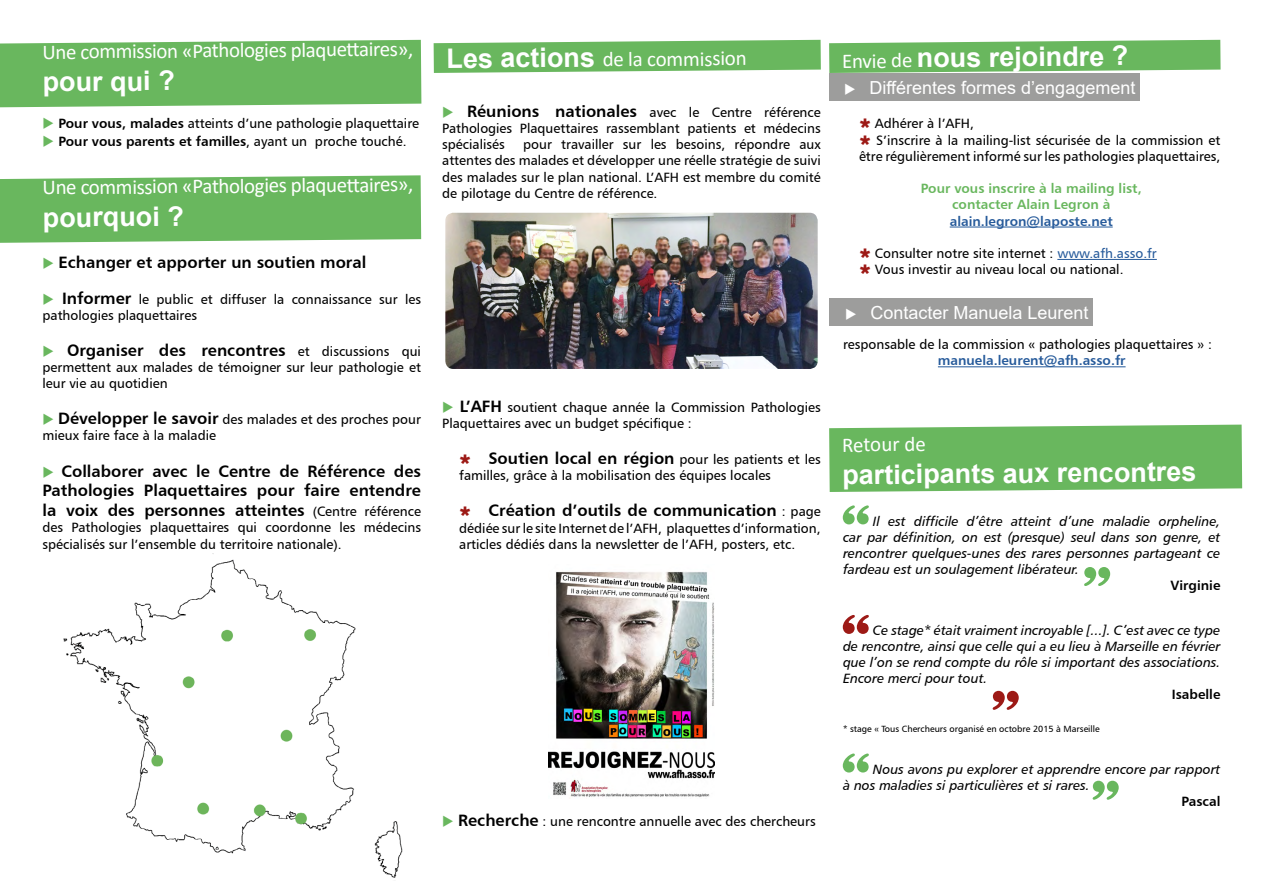
<style>
.page{position:relative;width:1263px;height:893px;background:#fff}
.page>*{position:absolute;margin:0;border:0;box-sizing:border-box;transform-origin:0 0}
.t1{font:60px "Stencil";color:#69b75e}
.t2{font:60px "Stencil";color:#9d1a16}
.t3{font:700 27px "Arial";color:#fff}
.t4{font:21px "Calibri";color:#fff}
.t5{font:18px "Arial";color:#fff}
.t6{font:16.5px/19.8px "Humanist 777 BT Bold B";color:#000;text-align:justify}
.t7{font:13.5px/16.2px "Humanist 777 BT Roman B";color:#000}
.t8{font:13.5px/16.2px "Humanist 777 BT Italic B";color:#000;text-align:justify}
.t9{font:13.5px "Humanist 777 BT Bold B";color:#000}
.t10{font:13.5px/16.2px "Humanist 777 BT Bold B";color:#69b75e;text-align:center}
.t11{font:13.5px "Humanist 777 BT Bold B";color:#275b9b}
.t12{font:9px "Humanist 777 BT Roman B";color:#000}
.s1{color:#69b75e}
.s2{font-family:"Humanist 777 BT Bold B"}
.s3{font-family:"Humanist 777 BT Roman B"}
.s4{font-family:"Humanist 777 BT Bold B";font-size:16.5px}
.s5{font-family:"Humanist 777 BT Roman B";font-size:13.5px}
.s6{font-family:"Arial";font-weight:700;font-size:27px}
.s7{font-family:"Calibri";font-weight:400;font-size:21px}
.s8{color:#275b9b}
</style>
<div class="page">
<img style="left:63px;top:553px;width:340px;height:325px">
<img style="left:445px;top:213px;width:373px;height:156px">
<img style="left:549px;top:571px;width:165px;height:226px">
<hr style="left:950px;top:226px;width:163px;height:2px;background:#275b9b">
<hr style="left:1057px;top:259px;width:100px;height:1px;background:#275b9b">
<div style="left:0;top:40px;width:421px;height:67px;background:#69b75e"></div>
<svg style="left:0;top:175px;width:421px;height:68px;background:#72bb67"></svg>
<svg style="left:434px;top:40px;width:387px;height:33px;background:#77be6d"></svg>
<svg style="left:829px;top:40px;width:391px;height:33px;background:#77be6d"></svg>
<div style="left:829px;top:74px;width:311px;height:27px;background:#9d9d9c"></div>
<div style="left:829px;top:298px;width:264px;height:28px;background:#9d9d9c"></div>
<hr style="left:938px;top:366px;width:187px;height:1px;background:#275b9b">
<div style="left:829px;top:425px;width:413px;height:67px;background:#69b75e"></div>
<h3 class="t4" style="left:42px;top:39px;width:372px;rotate:-1deg">Une commission «Pathologies plaquett aires»,</h3>
<h2 class="t3" style="left:42px;top:63px;width:133px;rotate:-1deg">pour qui ?</h2>
<p class="t7" style="left:43px;top:115px;width:378px"><span class="s1">◆</span> <span class="s2">Pour vous, malades</span> atteints d’une pathologie plaquettaire</p>
<p class="t9" style="left:43px;top:133px;width:366px"><span class="s1">◆</span> Pour vous parents et familles<span class="s3">, ayant un proche touché.</span></p>
<h3 class="t4" style="left:42px;top:175px;width:372px;rotate:-1deg">Une commission «Pathologies plaquett aires»,</h3>
<h2 class="t3" style="left:42px;top:199px;width:142px;rotate:-1deg">pourquoi ?</h2>
<p class="t6" style="left:43px;top:252px;width:325px"><span class="s1">◆</span> Echanger et apporter un soutien moral</p>
<p class="t7" style="left:43px;top:291px;width:380px"><span class="s1">◆</span> <span class="s4">Informer</span> le public et diffuser la connaissance sur les pathologies plaquettaires</p>
<p class="t6" style="left:43px;top:340px;width:380px"><span class="s1">◆</span> Organiser des rencontres <span class="s5">et discussions qui</span></p>
<p class="t7" style="left:43px;top:359px;width:380px">permettent aux malades de témoigner sur leur pathologie et leur vie au quotidien</p>
<p class="t7" style="left:43px;top:411px;width:380px"><span class="s1">◆</span> <span class="s4">Développer le savoir</span> des malades et des proches pour mieux faire face à la maladie</p>
<p class="t6" style="left:43px;top:460px;width:380px"><span class="s1">◆</span> Collaborer avec le Centre de Référence des Pathologies Plaquettaires pour faire entendre la voix des personnes atteintes <span class="s5">(Centre référence</span></p>
<p class="t7" style="left:43px;top:519px;width:380px">des Pathologies plaquettaires qui coordonne les médecins spécialisés sur l’ensemble du territoire nationale).</p>
<h3 class="t4" style="left:446px;top:48px;width:302px;rotate:-1deg"><span class="s6">Les actions</span> de la commission</h3>
<h2 class="t3" style="left:842px;top:41px;width:288px;rotate:-1deg"><span class="s7">Envie de</span> nous rejoindre ?</h2>
<h3 class="t5" style="left:844px;top:75px;width:293px">◆ Différentes formes d’engagement</h3>
<p class="t7" style="left:442px;top:104px;width:380px;text-align:justify"><span class="s1">◆</span> <span class="s4">Réunions nationales</span> avec le Centre référence Pathologies Plaquettaires rassemblant patients et médecins spécialisés</p>
<p class="t7" style="left:442px;top:136px;width:380px;text-align:justify;text-indent:81px">pour travailler sur les besoins, répondre aux attentes des malades et développer une réelle stratégie de suivi des malades sur le plan national. L’AFH est membre du comité de pilotage du Centre de référence.</p>
<p class="t7" style="left:442px;top:399px;width:380px"><span class="s1">◆</span> <span class="s4">L’AFH</span> soutient chaque année la Commission Pathologies<br>Plaquettaires avec un budget spécifique :</p>
<p class="t6" style="left:488px;top:448px;width:334px">Soutien local en région <span class="s5">pour les patients et les</span></p>
<p class="t7" style="left:459px;top:467px;width:313px">familles, grâce à la mobilisation des équipes locales</p>
<p class="t6" style="left:489px;top:500px;width:334px">Création d’outils de communication <span class="s5">: page</span></p>
<p class="t7" style="left:459px;top:519px;width:363px">dédiée sur le site Internet de l’AFH, plaquettes d’information, articles dédiés dans la newsletter de l’AFH, posters, etc.</p>
<p class="t7" style="left:442px;top:813px;width:375px"><span class="s1">◆</span> <span class="s4">Recherche</span> : une rencontre annuelle avec des chercheurs</p>
<p class="t7" style="left:875px;top:115px;width:101px">Adhérer à l’AFH,</p>
<p class="t7" style="left:876px;top:132px;width:346px">S’inscrire à la mailing-list sécurisée de la commission et</p>
<p class="t7" style="left:859px;top:148px;width:363px">être régulièrement informé sur les pathologies plaquettaires,</p>
<p class="t10" style="left:921px;top:180px;width:222px">Pour vous inscrire à la mailing list, contacter Alain Legron à</p>
<p class="t11" style="left:950px;top:212px;width:164px">alain.legron@laposte.net</p>
<p class="t7" style="left:875px;top:245px;width:283px">Consulter notre site internet : <span class="s8">www.afh.asso.fr<br></span>Vous investir au niveau local ou national.</p>
<h3 class="t5" style="left:845px;top:300px;width:245px">◆ Contacter Manuela Leurent</h3>
<p class="t7" style="left:843px;top:336px;width:370px">responsable de la commission « pathologies plaquettaires » :</p>
<p class="t11" style="left:938px;top:352px;width:189px">manuela.leurent@afh.asso.fr</p>
<h3 class="t4" style="left:842px;top:430px;width:85px;rotate:-1deg">Retour de</h3>
<h2 class="t3" style="left:842px;top:457px;width:356px;rotate:-1deg">participants aux rencontres</h2>
<h1 class="t1" style="left:839px;top:492px;width:36px">“</h1>
<p class="t8" style="left:843px;top:512px;width:379px;text-indent:30px">Il est difficile d’être atteint d’une maladie orpheline, car par définition, on est (presque) seul dans son genre, et rencontrer quelques-unes des rares personnes partageant ce fardeau est un soulagement libérateur.</p>
<p class="t9" style="left:1170px;top:577px;width:51px">Virginie</p>
<h1 class="t1" style="left:1080px;top:553px;width:36px">”</h1>
<p class="t8" style="left:843px;top:621px;width:379px;text-indent:30px">Ce stage* était vraiment incroyable [...]. C’est avec ce type de rencontre, ainsi que celle qui a eu lieu à Marseille en février que l’on se rend compte du rôle si important des associations.<br>Encore merci pour tout.</p>
<p class="t9" style="left:1172px;top:686px;width:50px">Isabelle</p>
<h1 class="t2" style="left:839px;top:601px;width:36px">“</h1>
<h1 class="t2" style="left:989px;top:677px;width:36px">”</h1>
<p class="t12" style="left:843px;top:723px;width:258px">* stage « Tous Chercheurs organisé en octobre 2015 à Marseille</p>
<h1 class="t1" style="left:839px;top:740px;width:36px">“</h1>
<p class="t8" style="left:843px;top:760px;width:379px;text-indent:30px">Nous avons pu explorer et apprendre encore par rapport à nos maladies si particulières et si rares.</p>
<h1 class="t1" style="left:1089px;top:767px;width:36px">”</h1>
<p class="t9" style="left:1181px;top:793px;width:41px">Pascal</p>
</div>
